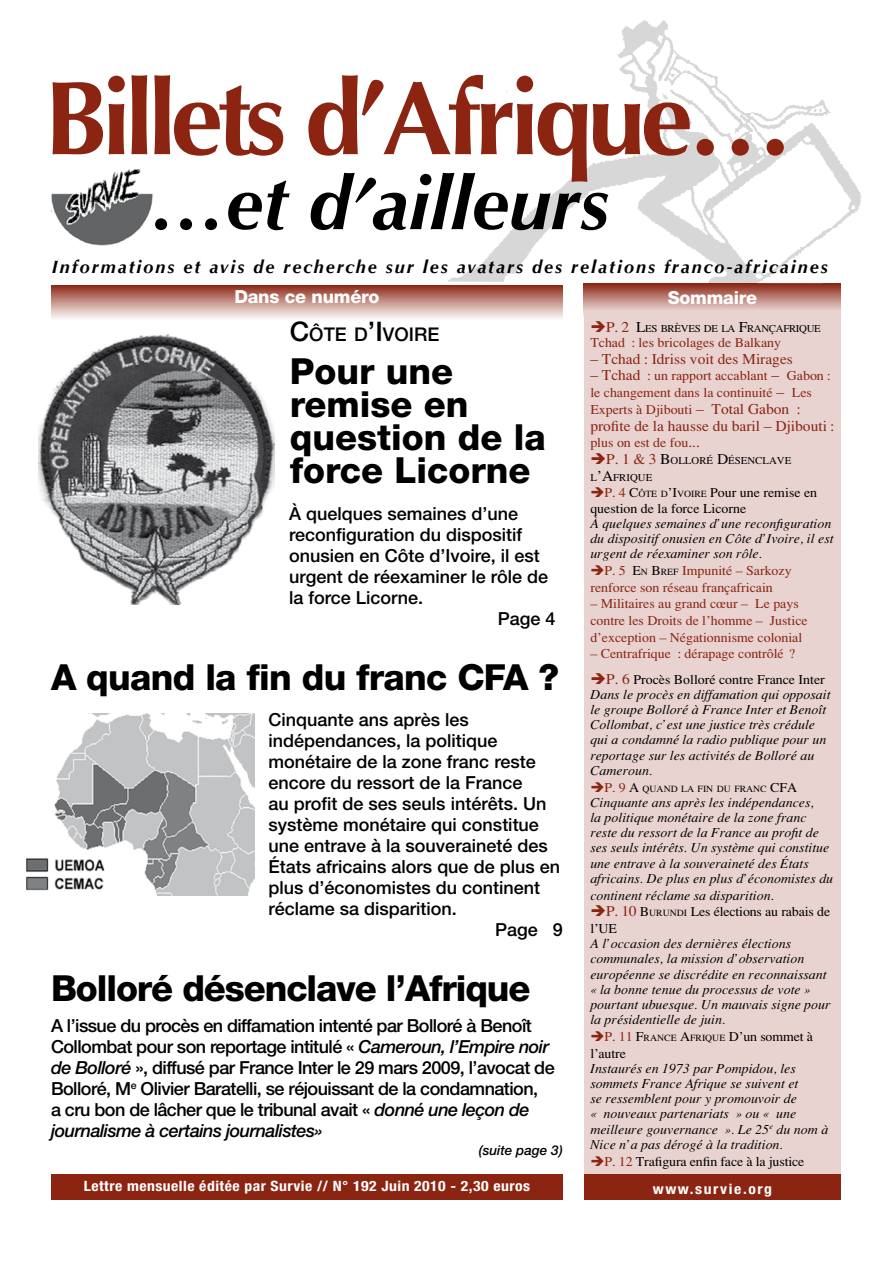
<style>
.page{position:relative;width:893px;height:1263px;background:#fff}
.page>*{position:absolute;margin:0;border:0;box-sizing:border-box;transform-origin:0 0}
.t1{font:700 105px "Optima";letter-spacing:-.055em;color:#8b2512}
.t2{font:italic 700 75px "Optima";color:#000}
.t3{font:800 36px "Helvetica Neue";letter-spacing:-.02em;color:#000}
.t4{font:800 36px/33px "Helvetica Neue";color:#000}
.t5{font:500 18.9px "Helvetica Neue";color:#000}
.t6{font:500 18px "Helvetica Neue";color:#000}
.t7{font:500 18px/21px "Helvetica Neue";letter-spacing:-.03em;color:#000}
.t8{font:italic 700 18px "Optima";letter-spacing:.11em;color:#000}
.t9{font:800 18px "Helvetica Neue";letter-spacing:-.01em;color:#fff}
.t10{font:15px "Tim Roma Fine";color:#8b2512}
.t11{font:700 condensed 14.25px "Helvetica Neue";letter-spacing:.03em;color:#fff;scale:1.1 1}
.t12{font:700 condensed 14.25px "Helvetica Neue";letter-spacing:.1em;color:#fff;scale:1.1 1}
.t13{font:13.5px/15.1px "Tim Ital Fine";color:#000}
.t14{font:13.5px/16.6px "Tim Roma Fine";color:#8b2512}
.t15{font:13.5px/16.6px "Tim Roma Fine";letter-spacing:-.01em;color:#000}
.t16{font:italic 500 13.5px "Helvetica Neue";color:#000}
.t17{font:10.5px/16.6px "Tim Roma Fine";color:#000}
.t18{font:10.5px "Tim Roma Fine";letter-spacing:-.03em;color:#000}
.t19{font:9.45px "Tim Roma Fine";color:#000}
.s1{font-size:27px}
.s2{font-style:italic}
.s3{font-size:15px;color:#8b2512}
.s4{font-size:15px}
.s5{color:#8b2512}
.s6{font-size:9.45px}
.s7{color:#000}
.s8{font-size:9.45px;color:#000}
.s9{font-size:13.5px;color:#8b2512}
.s10{font-size:13.5px}
</style>
<div class="page">
<img style="left:51px;top:170px;width:102px;height:76px">
<div style="left:51px;top:1174px;width:512px;height:25px;background:#8b2512"></div>
<div style="left:584px;top:1174px;width:257px;height:25px;background:#8b2512"></div>
<svg style="left:584px;top:284px;width:257px;height:28px;background:#bc8277"></svg>
<div style="left:584px;top:312px;width:257px;height:862px;background:#e8d3d0"></div>
<div style="left:51px;top:285px;width:512px;height:36px;background:linear-gradient(to bottom,#8f2c1a,#fefefe)"></div>
<img style="left:448px;top:20px;width:414px;height:264px">
<img style="left:26px;top:714px;width:228px;height:181px">
<img style="left:38px;top:334px;width:237px;height:270px">
<h1 class="t1" style="left:44px;top:57px;width:750px">Billets d’Afrique…</h1>
<h2 class="t2" style="left:151px;top:159px;width:460px">…et d’ailleurs</h2>
<h3 class="t8" style="left:52px;top:256px;width:777px">Informations et avis de recherche sur les avatars des relations franco-africaines</h3>
<h3 class="t9" style="left:234px;top:286px;width:147px">Dans ce numéro</h3>
<h3 class="t5" style="left:290px;top:323px;width:151px"><span class="s1">C</span>ôte d<span class="s1">’I</span>voire</h3>
<h3 class="t4" style="left:290px;top:355px;width:258px">Pour une remise en question de la force Licorne</h3>
<h3 class="t6" style="left:289px;top:503px;width:231px">À quelques semaines d’une</h3>
<h3 class="t6" style="left:289px;top:524px;width:235px">reconfiguration du dispositif</h3>
<h3 class="t6" style="left:289px;top:545px;width:252px">onusien en Côte d’Ivoire, il est</h3>
<h3 class="t6" style="left:289px;top:566px;width:261px">urgent de réexaminer le rôle de</h3>
<h3 class="t6" style="left:289px;top:587px;width:136px">la force Licorne.</h3>
<h3 class="t6" style="left:498px;top:608px;width:59px">Page 4</h3>
<h3 class="t3" style="left:51px;top:655px;width:510px">A quand la fin du franc CFA ?</h3>
<h3 class="t6" style="left:269px;top:709px;width:202px">Cinquante ans après les</h3>
<h3 class="t6" style="left:269px;top:730px;width:231px">indépendances, la politique</h3>
<h3 class="t6" style="left:269px;top:751px;width:269px">monétaire de la zone franc reste</h3>
<h3 class="t6" style="left:269px;top:772px;width:255px">encore du ressort de la France</h3>
<h3 class="t6" style="left:269px;top:793px;width:279px">au profit de ses seuls intérêts. Un</h3>
<h3 class="t6" style="left:269px;top:814px;width:272px">système monétaire qui constitue</h3>
<h3 class="t6" style="left:269px;top:835px;width:281px">une entrave à la souveraineté des</h3>
<h3 class="t6" style="left:269px;top:856px;width:293px">États africains alors que de plus en</h3>
<h3 class="t6" style="left:269px;top:877px;width:273px">plus d’économistes du continent</h3>
<h3 class="t6" style="left:269px;top:898px;width:190px">réclame sa disparition.</h3>
<h3 class="t6" style="left:495px;top:919px;width:69px">Page 9</h3>
<h3 class="t3" style="left:51px;top:966px;width:481px">Bolloré désenclave l’Afrique</h3>
<p class="t7" style="left:51px;top:1015px;width:505px">A l’issue du procès en diffamation intenté par Bolloré à Benoît Collombat pour son reportage intitulé « <span class="s2">Cameroun, l’Empire noir de Bolloré</span> », diffusé par France Inter le 29 mars 2009, l’avocat de Bolloré, M<sup>e</sup> Olivier Baratelli, se réjouissant de la condamnation,<br>a cru bon de lâcher que le tribunal avait « <span class="s2">donné une leçon de journalisme à certains journalistes»</span></p>
<p class="t16" style="left:479px;top:1142px;width:86px">(suite page 3)</p>
<h3 class="t9" style="left:668px;top:287px;width:91px">Sommaire</h3>
<p class="t18" style="left:606px;top:322px;width:216px"><span class="s3">P. 2</span> <span class="s4">L</span>es brèves de la <span class="s4">F</span>rançafrique</p>
<p class="t14" style="left:590px;top:334px;width:192px">Tchad : les bricolages de Balkany</p>
<p class="t10" style="left:590px;top:350px;width:204px">– Tchad: Idriss voit des Mirages</p>
<p class="t14" style="left:590px;top:368px;width:242px"><span class="s4">– Tchad</span> : un rapport accablant <span class="s4">–</span> Gabon: le changement dans la continuité <span class="s4">–</span> Les<br>Experts à Djibouti <span class="s4">– Total Gabon :</span></p>
<p class="t10" style="left:590px;top:417px;width:245px">profite de la hausse du baril – Djibouti:</p>
<p class="t14" style="left:590px;top:434px;width:111px">plus on est de fou<span class="s4">...</span></p>
<p class="t17" style="left:590px;top:452px;width:202px;text-indent:16px"><span class="s3">P. 1 &amp; 3</span> <span class="s4">B</span>olloré <span class="s4">D</span>ésenclave l<span class="s4">’A</span>frique</p>
<p class="t15" style="left:590px;top:485px;width:228px;line-height:15.1px;text-indent:14px"><span class="s5">P. 4</span> C<span class="s6">ôte d</span>’I<span class="s6">voire</span> Pour une remise en question de la force Licorne</p>
<p class="t13" style="left:590px;top:516px;width:245px">À quelques semaines d’une reconfiguration du dispositif onusien en Côte d’Ivoire, il est urgent de réexaminer son rôle.</p>
<p class="t14" style="left:590px;top:562px;width:203px;text-indent:14px">P. 5 <span class="s7">E</span><span class="s8">n</span> <span class="s7">B</span><span class="s8">ref</span> Impunité – Sarkozy renforce son réseau françafricain</p>
<p class="t14" style="left:590px;top:595px;width:219px">– Militaires au grand cœur – Le pays contre les Droits de l’homme – Justice d’exception – Négationnisme colonial</p>
<p class="t14" style="left:606px;top:641px;width:220px;line-height:25.2px;text-indent:-16px">– Centrafrique : dérapage contrôlé ?<br><span class="s4">P. 6</span> <span class="s7">Procès Bolloré contre France Inter</span></p>
<p class="t13" style="left:590px;top:687px;width:242px">Dans le procès en diffamation qui opposait le groupe Bolloré à France Inter et Benoît Collombat, c’est une justice très crédule qui a condamné la radio publique pour un reportage sur les activités de Bolloré au Cameroun.</p>
<p class="t19" style="left:605px;top:783px;width:194px"><span class="s9">P. 9</span> <span class="s10">A</span> quand la fin du franc <span class="s10">CFA</span></p>
<p class="t13" style="left:590px;top:795px;width:244px">Cinquante ans après les indépendances,<br>la politique monétaire de la zone franc reste du ressort de la France au profit de ses seuls intérêts. Un système qui constitue une entrave à la souveraineté des États africains. De plus en plus d’économistes du</p>
<p class="t13" style="left:590px;top:887px;width:185px">continent réclame sa disparition.</p>
<p class="t15" style="left:590px;top:903px;width:241px;text-indent:16px"><span class="s3">P. 10</span> B<span class="s6">urundi</span> Les élections au rabais de l’UE</p>
<p class="t13" style="left:590px;top:936px;width:242px">A l’occasion des dernières élections communales, la mission d’observation européenne se discrédite en reconnaissant «la bonne tenue du processus de vote» pourtant ubuesque. Un mauvais signe pour la présidentielle de juin.</p>
<p class="t15" style="left:590px;top:1028px;width:224px;text-indent:14px"><span class="s5">P. 11</span> F<span class="s6">rance</span> A<span class="s6">frique</span> D’un sommet à l’autre</p>
<p class="t13" style="left:590px;top:1061px;width:239px">Instaurés en 1973 par Pompidou, les sommets France Afrique se suivent et<br>se ressemblent pour y promouvoir de<br>« nouveaux partenariats » ou « une meilleure gouvernance ». Le 25<sup>e</sup> du nom à Nice n’a pas dérogé à la tradition.</p>
<p class="t15" style="left:605px;top:1153px;width:201px"><span class="s5">P. 12</span> Trafigura enfin face à la justice</p>
<p class="t11" style="left:84px;top:1177px;width:407px">Lettre mensuelle éditée par Survie // N° 192 Juin 2010 - 2,30 euros</p>
<p class="t12" style="left:653px;top:1180px;width:110px">www.survie.org</p>
</div>
